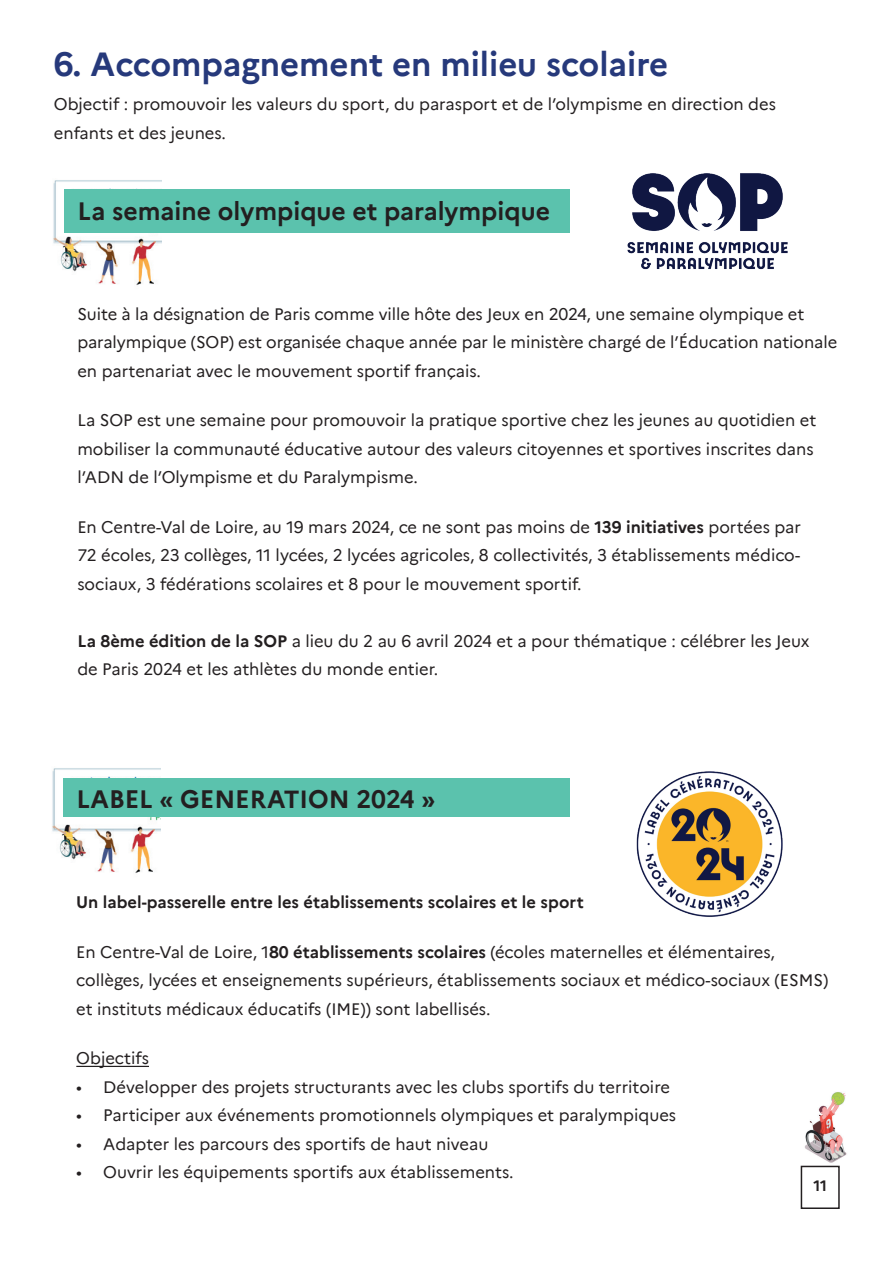
<style>
.page{position:relative;width:893px;height:1263px;background:#fff}
.page>*{position:absolute;margin:0;border:0;box-sizing:border-box;transform-origin:0 0}
.t1{font:700 33px "Marianne";color:#26397b}
.t2{font:700 24.75px "Marianne";color:#231f20}
.t3{font:16.5px/28.5px "Marianne";color:#231f20}
.t4{font:700 16.5px "Marianne";color:#231f20}
.t5{font:700 15px "Marianne";color:#231f20}
.s1{font-weight:700}
</style>
<div class="page">
<img style="left:636px;top:771px;width:147px;height:146px">
<img style="left:627px;top:173px;width:161px;height:97px">
<img style="left:53px;top:180px;width:108px;height:105px">
<div style="left:64px;top:189px;width:506px;height:44px;background:#5bc2ad"></div>
<img style="left:52px;top:768px;width:108px;height:105px">
<div style="left:63px;top:778px;width:507px;height:38px;background:#5bc2ad"></div>
<hr style="left:76px;top:1066px;width:73px;height:1px;background:#231f20">
<img style="left:800px;top:1092px;width:47px;height:92px">
<div style="left:801px;top:1166px;width:39px;height:43px;border:2px solid #231f20"></div>
<h1 class="t1" style="left:54px;top:38px;width:616px">6. Accompagnement en milieu scolaire</h1>
<p class="t3" style="left:54px;top:89px;width:724px">Objectif : promouvoir les valeurs du sport, du parasport et de l’olympisme en direction des enfants et des jeunes.</p>
<h2 class="t2" style="left:77px;top:192px;width:474px">La semaine olympique et paralympique</h2>
<p class="t3" style="left:77px;top:298px;width:761px">Suite à la désignation de Paris comme ville hôte des Jeux en 2024, une semaine olympique et paralympique (SOP) est organisée chaque année par le ministère chargé de l’Éducation nationale en partenariat avec le mouvement sportif français.</p>
<p class="t3" style="left:77px;top:405px;width:740px">La SOP est une semaine pour promouvoir la pratique sportive chez les jeunes au quotidien et mobiliser la communauté éducative autour des valeurs citoyennes et sportives inscrites dans l’ADN de l’Olympisme et du Paralympisme.</p>
<p class="t3" style="left:77px;top:511px;width:725px;text-align:justify">En Centre-Val de Loire, au 19 mars 2024, ce ne sont pas moins de <span class="s1">139 initiatives</span> portées par 72 écoles, 23 collèges, 11 lycées, 2 lycées agricoles, 8 collectivités, 3 établissements médico&shy;sociaux, 3 fédérations scolaires et 8 pour le mouvement sportif.</p>
<p class="t3" style="left:77px;top:625px;width:734px"><span class="s1">La 8ème édition de la SOP</span> a lieu du 2 au 6 avril 2024 et a pour thématique : célébrer les Jeux de Paris 2024 et les athlètes du monde entier.</p>
<h2 class="t2" style="left:76px;top:780px;width:360px">LABEL « GENERATION 2024 »</h2>
<p class="t4" style="left:76px;top:889px;width:509px">Un label-passerelle entre les établissements scolaires et le sport</p>
<p class="t3" style="left:76px;top:936px;width:754px">En Centre-Val de Loire, 1<span class="s1">80 établissements scolaires</span> (écoles maternelles et élémentaires, collèges, lycées et enseignements supérieurs, établissements sociaux et médico-sociaux (ESMS) et instituts médicaux éducatifs (IME)) sont labellisés.</p>
<p class="t3" style="left:76px;top:1043px;width:74px">Objectifs</p>
<p class="t3" style="left:76px;top:1071px;width:595px">• Développer des projets structurants avec les clubs sportifs du territoire</p>
<p class="t3" style="left:76px;top:1100px;width:601px">• Participer aux événements promotionnels olympiques et paralympiques</p>
<p class="t3" style="left:76px;top:1128px;width:413px">• Adapter les parcours des sportifs de haut niveau</p>
<p class="t3" style="left:76px;top:1157px;width:439px">• Ouvrir les équipements sportifs aux établissements.</p>
<p class="t5" style="left:813px;top:1174px;width:15px">11</p>
</div>
